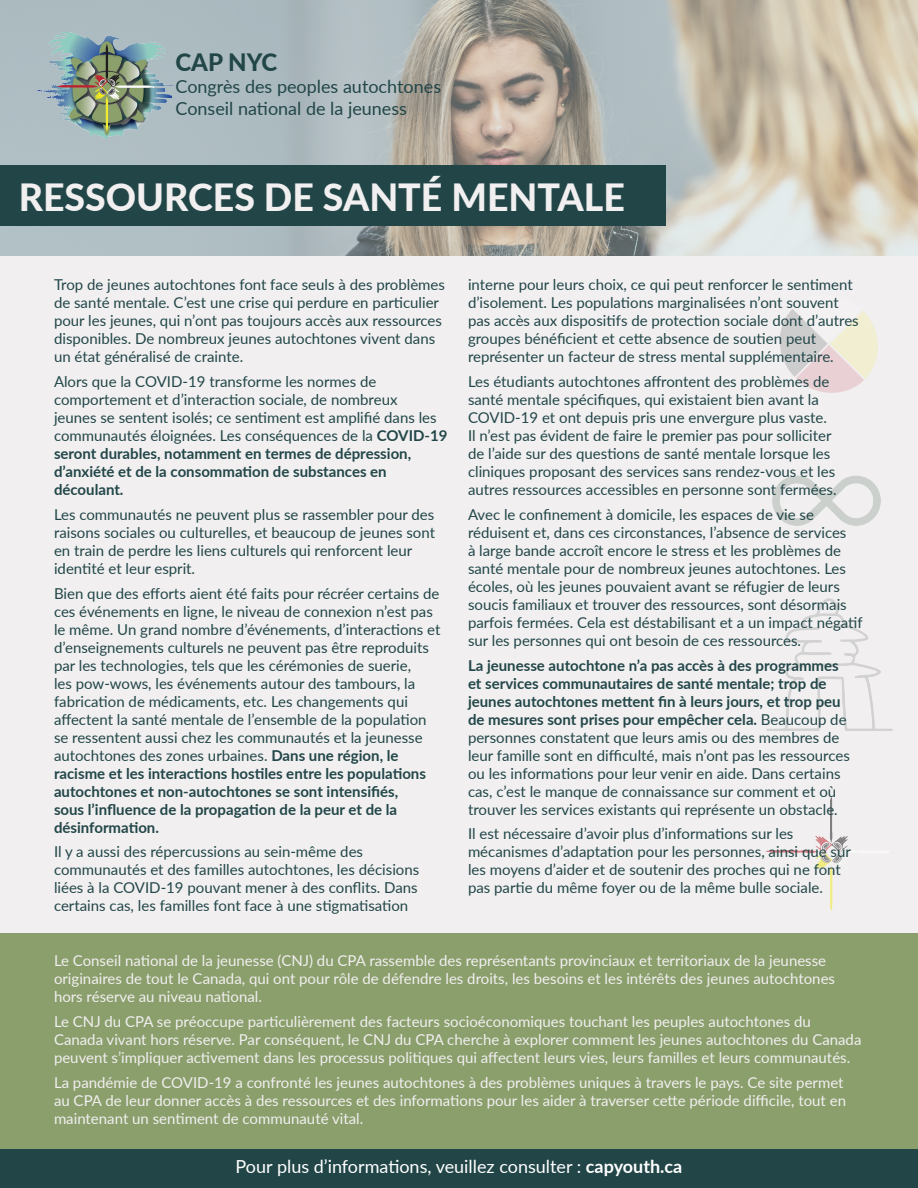
<style>
.page{position:relative;width:918px;height:1188px;background:#fff}
.page>*{position:absolute;margin:0;border:0;box-sizing:border-box;transform-origin:0 0}
.t1{font:800 37.5px "Lato";color:#f1eff0}
.t2{font:800 24px "Lato";color:#224648}
.t3{font:18px/21.8px "Lato";color:#224648}
.t4{font:18px "Lato";color:#fff}
.t5{font:15px/18px "Lato";color:#224648}
.t6{font:15px/18px "Lato";color:#f1eff0}
.s1{font-weight:700}
</style>
<div class="page">
<div style="left:0;top:256px;width:918px;height:679px;background:#f1eff0"></div>
<svg style="left:0;top:0;width:918px;height:256px;background:#b8b9b3"></svg>
<div style="left:0;top:933px;width:918px;height:217px;background:#8b9f6c"></div>
<div style="left:0;top:1150px;width:918px;height:38px;background:#224648"></div>
<div style="left:0;top:165px;width:666px;height:61px;background:#224648"></div>
<svg style="left:780px;top:309px;width:98px;height:84px"></svg>
<img style="left:772px;top:476px;width:109px;height:50px">
<img style="left:767px;top:599px;width:125px;height:132px">
<img style="left:765px;top:796px;width:127px;height:116px">
<img style="left:37px;top:32px;width:139px;height:106px">
<h2 class="t2" style="left:176px;top:45px;width:103px">CAP NYC</h2>
<p class="t3" style="left:176px;top:75px;width:267px">Congrès des peoples autochtones<br>Conseil national de la jeuness</p>
<h1 class="t1" style="left:19px;top:169px;width:608px">RESSOURCES DE SANTÉ MENTALE</h1>
<p class="t5" style="left:54px;top:275px;width:393px">Trop de jeunes autochtones font face seuls à des problèmes de santé mentale. C’est une crise qui perdure en particulier pour les jeunes, qui n’ont pas toujours accès aux ressources disponibles. De nombreux jeunes autochtones vivent dans un état généralisé de crainte.</p>
<p class="t5" style="left:54px;top:372px;width:395px">Alors que la COVID-19 transforme les normes de comportement et d’interaction sociale, de nombreux<br>jeunes se sentent isolés; ce sentiment est amplifié dans les communautés éloignées. Les conséquences de la <span class="s1">COVID-19 seront durables, notamment en termes de dépression, d’anxiété et de la consommation de substances en découlant.</span></p>
<p class="t5" style="left:54px;top:505px;width:383px">Les communautés ne peuvent plus se rassembler pour des raisons sociales ou culturelles, et beaucoup de jeunes sont en train de perdre les liens culturels qui renforcent leur identité et leur esprit.</p>
<p class="t5" style="left:54px;top:583px;width:388px">Bien que des efforts aient été faits pour récréer certains de ces événements en ligne, le niveau de connexion n’est pas le même. Un grand nombre d’événements, d’interactions et d’enseignements culturels ne peuvent pas être reproduits par les technologies, tels que les cérémonies de suerie,<br>les pow-wows, les événements autour des tambours, la fabrication de médicaments, etc. Les changements qui affectent la santé mentale de l’ensemble de la population se ressentent aussi chez les communautés et la jeunesse autochtones des zones urbaines. <span class="s1">Dans une région, le racisme et les interactions hostiles entre les populations autochtones et non-autochtones se sont intensifiés,<br>sous l’influence de la propagation de la peur et de la désinformation.</span></p>
<p class="t5" style="left:54px;top:842px;width:367px">Il y a aussi des répercussions au sein-même des communautés et des familles autochtones, les décisions liées à la COVID-19 pouvant mener à des conflits. Dans certains cas, les familles font face à une stigmatisation</p>
<p class="t5" style="left:468px;top:275px;width:392px">interne pour leurs choix, ce qui peut renforcer le sentiment d’isolement. Les populations marginalisées n’ont souvent pas accès aux dispositifs de protection sociale dont d’autres groupes bénéficient et cette absence de soutien peut représenter un facteur de stress mental supplémentaire.</p>
<p class="t5" style="left:468px;top:372px;width:370px">Les étudiants autochtones affrontent des problèmes de santé mentale spécifiques, qui existaient bien avant la COVID-19 et ont depuis pris une envergure plus vaste.<br>Il n’est pas évident de faire le premier pas pour solliciter de l’aide sur des questions de santé mentale lorsque les cliniques proposant des services sans rendez-vous et les autres ressources accessibles en personne sont fermées.</p>
<p class="t5" style="left:468px;top:505px;width:396px">Avec le confinement à domicile, les espaces de vie se réduisent et, dans ces circonstances, l’absence de services<br>à large bande accroît encore le stress et les problèmes de santé mentale pour de nombreux jeunes autochtones. Les écoles, où les jeunes pouvaient avant se réfugier de leurs soucis familiaux et trouver des ressources, sont désormais parfois fermées. Cela est déstabilisant et a un impact négatif sur les personnes qui ont besoin de ces ressources.</p>
<p class="t5" style="left:468px;top:655px;width:383px"><span class="s1">La jeunesse autochtone n’a pas accès à des programmes et services communautaires de santé mentale; trop de jeunes autochtones mettent fin à leurs jours, et trop peu de mesures sont prises pour empêcher cela.</span> Beaucoup de personnes constatent que leurs amis ou des membres de leur famille sont en difficulté, mais n’ont pas les ressources ou les informations pour leur venir en aide. Dans certains cas, c’est le manque de connaissance sur comment et où trouver les services existants qui représente un obstacle.</p>
<p class="t5" style="left:468px;top:824px;width:384px">Il est nécessaire d’avoir plus d’informations sur les mécanismes d’adaptation pour les personnes, ainsi que sur les moyens d’aider et de soutenir des proches qui ne font pas partie du même foyer ou de la même bulle sociale.</p>
<p class="t6" style="left:54px;top:951px;width:783px">Le Conseil national de la jeunesse (CNJ) du CPA rassemble des représentants provinciaux et territoriaux de la jeunesse originaires de tout le Canada, qui ont pour rôle de défendre les droits, les besoins et les intérêts des jeunes autochtones hors réserve au niveau national.</p>
<p class="t6" style="left:54px;top:1012px;width:809px">Le CNJ du CPA se préoccupe particulièrement des facteurs socioéconomiques touchant les peuples autochtones du<br>Canada vivant hors réserve. Par conséquent, le CNJ du CPA cherche à explorer comment les jeunes autochtones du Canada peuvent s’impliquer activement dans les processus politiques qui affectent leurs vies, leurs familles et leurs communautés.</p>
<p class="t6" style="left:54px;top:1073px;width:794px">La pandémie de COVID-19 a confronté les jeunes autochtones à des problèmes uniques à travers le pays. Ce site permet au CPA de leur donner accès à des ressources et des informations pour les aider à traverser cette période difficile, tout en maintenant un sentiment de communauté vital.</p>
<p class="t4" style="left:236px;top:1154px;width:448px">Pour plus d’informations, veuillez consulter : <span class="s1">capyouth.ca</span></p>
</div>
